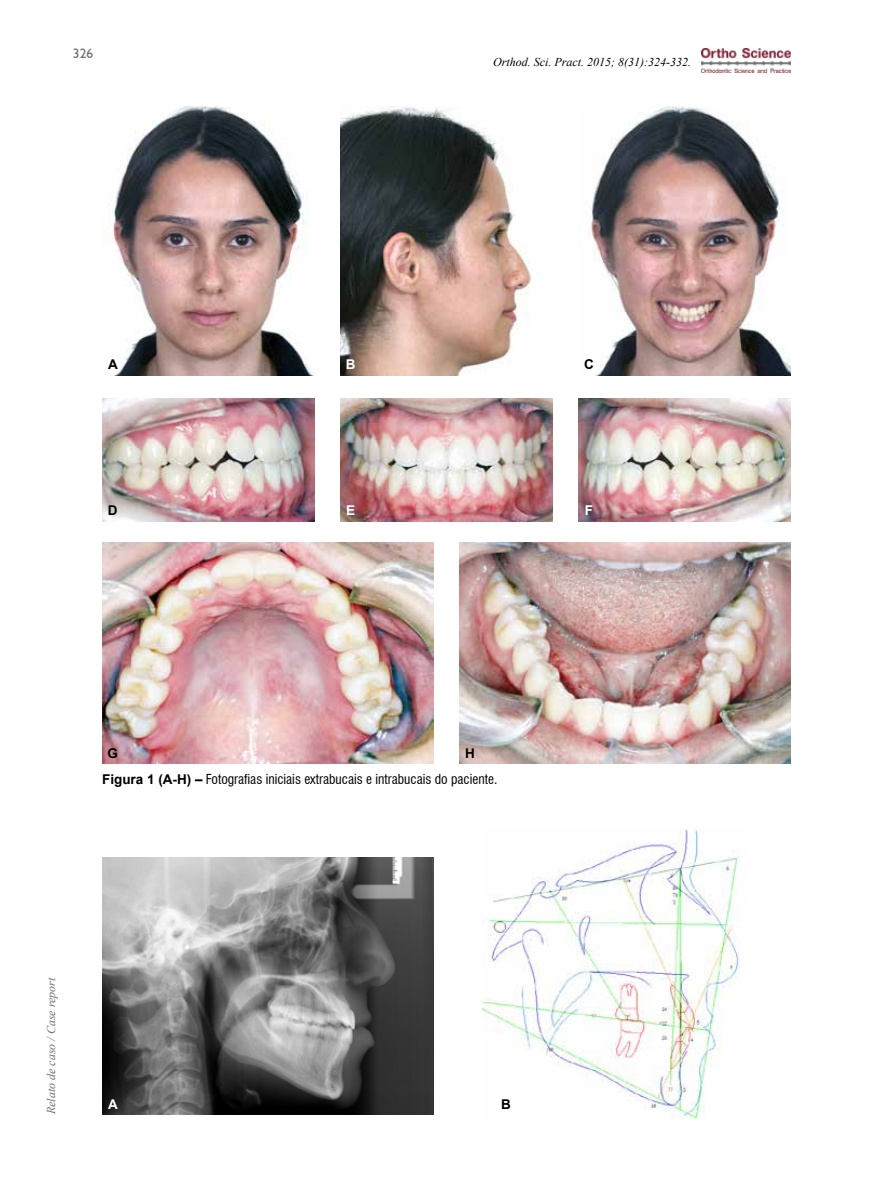
<style>
.page{position:relative;width:893px;height:1191px;background:#fff}
.page>*{position:absolute;margin:0;border:0;box-sizing:border-box;transform-origin:0 0}
.t1{font:condensed 13.5px "Swiss 721 BT";color:#000}
.t2{font:700 13.5px "Arial";color:#000}
.t3{font:700 13.5px "Arial";color:#fff}
.t4{font:13.5px "Humanist 521 BT";color:#6d6e71}
.t5{font:italic 12px "Times New Roman";color:#000}
.t6{font:italic 12px "Times New Roman";color:#6d6e71}
.s1{font-family:"Arial";font-weight:700;font-stretch:normal}
</style>
<div class="page">
<img style="left:702px;top:48px;width:89px;height:24px">
<img style="left:112px;top:106px;width:202px;height:269px">
<img style="left:340px;top:106px;width:192px;height:269px">
<img style="left:591px;top:106px;width:200px;height:269px">
<img style="left:340px;top:398px;width:213px;height:123px">
<img style="left:102px;top:398px;width:213px;height:123px">
<img style="left:578px;top:398px;width:213px;height:123px">
<img style="left:459px;top:542px;width:332px;height:221px">
<img style="left:102px;top:542px;width:332px;height:221px">
<img style="left:102px;top:857px;width:332px;height:257px">
<img style="left:482px;top:827px;width:257px;height:292px">
<p class="t4" style="left:73px;top:45px;width:22px">326</p>
<p class="t5" style="left:493px;top:53px;width:199px">Orthod. Sci. Pract. 2015; 8(31):324-332.</p>
<p class="t2" style="left:108px;top:356px;width:11px">a</p>
<p class="t2" style="left:108px;top:501px;width:11px">D</p>
<p class="t3" style="left:346px;top:356px;width:11px">B</p>
<p class="t3" style="left:346px;top:501px;width:11px">E</p>
<p class="t2" style="left:584px;top:356px;width:11px">C</p>
<p class="t3" style="left:585px;top:501px;width:10px">F</p>
<p class="t2" style="left:107px;top:744px;width:12px">G</p>
<p class="t2" style="left:465px;top:744px;width:9px">H</p>
<p class="t1" style="left:102px;top:771px;width:397px"><span class="s1">Figura 1 (a-h) –</span> Fotografias iniciais extrabucais e intrabucais do paciente.</p>
<p class="t6" style="left:43px;top:1114px;width:138px;rotate:-90deg">Relato de caso / Case report</p>
<p class="t3" style="left:108px;top:1095px;width:11px">A</p>
<p class="t2" style="left:501px;top:1095px;width:11px">B</p>
</div>
